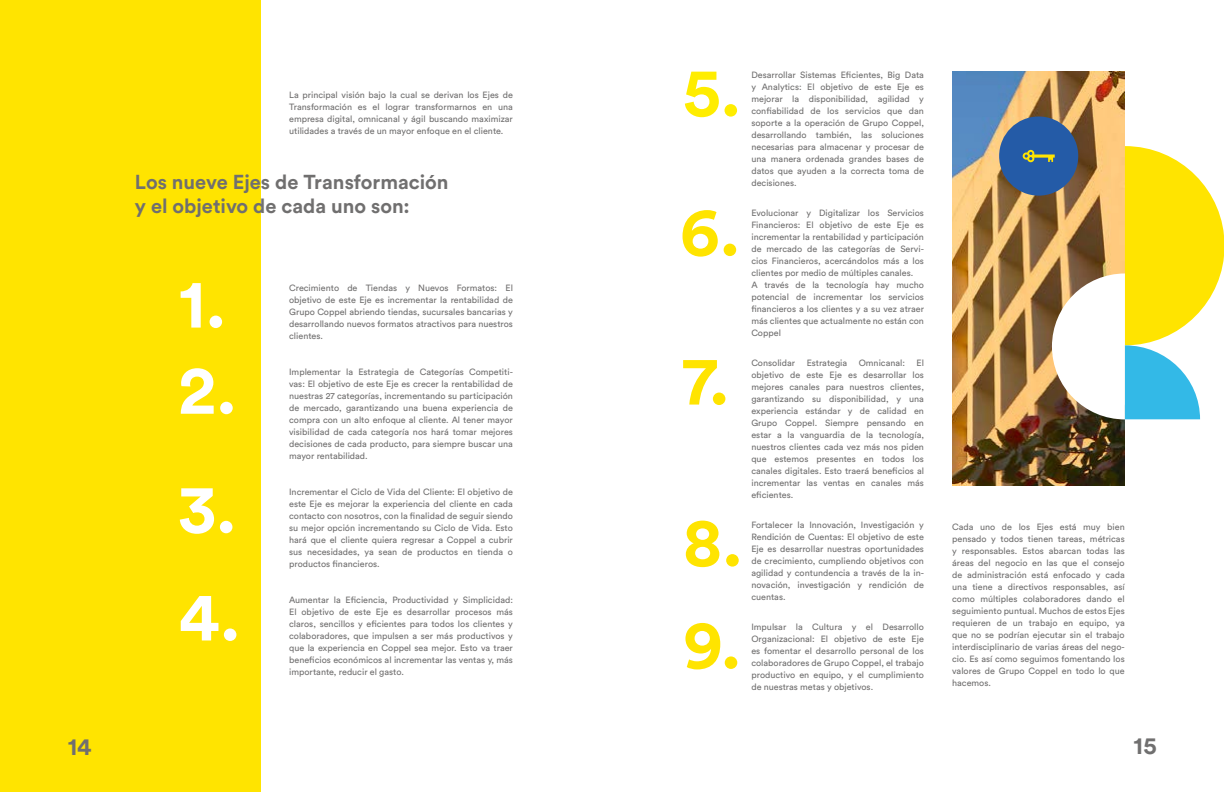
<style>
.page{position:relative;width:1224px;height:792px;background:#fff}
.page>*{position:absolute;margin:0;border:0;box-sizing:border-box;transform-origin:0 0}
.t1{font:700 68.5px/119.1px "Circular Std";color:#fff}
.t2{font:700 68.5px/149px "Circular Std";color:#ffe400}
.t3{font:700 68.5px "Circular Std";color:#ffed00}
.t4{font:700 24px "Circular Std";color:#706f6f}
.t5{font:700 20px/24px "Circular Std";color:#706f6f}
.t6{font:9px/12px "Circular Std";color:#706f6f;text-align:justify}
</style>
<div class="page">
<img style="left:952px;top:71px;width:173px;height:415px">
<div style="left:0;top:0;width:260px;height:792px;background:#ffe400"></div>
<div style="left:999px;top:117px;width:79px;height:79px;background:#245ba7;border-radius:50%"></div>
<svg style="left:1023px;top:146px;width:201px;height:273px"></svg>
<h2 class="t4" style="left:68px;top:731px;width:25px">14</h2>
<p class="t6" style="left:289px;top:89px;width:225px">La principal visión bajo la cual se derivan los Ejes de Transformación es el lograr transformarnos en una empresa digital, omnicanal y ágil buscando maximizar utilidades a través de un mayor enfoque en el cliente.</p>
<h3 class="t5" style="left:135px;top:170px;width:315px">Los nueve Ejes de Transformación y el objetivo de cada uno son:</h3>
<h1 class="t1" style="left:179px;top:243px;width:49px">1.</h1>
<h1 class="t1" style="left:179px;top:329px;width:60px">2.<br>3.</h1>
<h1 class="t1" style="left:179px;top:555px;width:64px">4.</h1>
<p class="t6" style="left:289px;top:281px;width:225px">Crecimiento de Tiendas y Nuevos Formatos: El objetivo de este Eje es incrementar la rentabilidad de Grupo Coppel abriendo tiendas, sucursales bancarias y desarrollando nuevos formatos atractivos para nuestros clientes.</p>
<p class="t6" style="left:289px;top:365px;width:225px">Implementar la Estrategia de Categorías Competiti&shy;vas: El objetivo de este Eje es crecer la rentabilidad de nuestras 27 categorías, incrementando su participación de mercado, garantizando una buena experiencia de compra con un alto enfoque al cliente. Al tener mayor visibilidad de cada categoría nos hará tomar mejores decisiones de cada producto, para siempre buscar una mayor rentabilidad.</p>
<p class="t6" style="left:289px;top:485px;width:225px">Incrementar el Ciclo de Vida del Cliente: El objetivo de este Eje es mejorar la experiencia del cliente en cada contacto con nosotros, con la finalidad de seguir siendo su mejor opción incrementando su Ciclo de Vida. Esto hará que el cliente quiera regresar a Coppel a cubrir sus necesidades, ya sean de productos en tienda o productos financieros.</p>
<p class="t6" style="left:289px;top:593px;width:225px">Aumentar la Eficiencia, Productividad y Simplicidad:<br>El objetivo de este Eje es desarrollar procesos más claros, sencillos y eficientes para todos los clientes y colaboradores, que impulsen a ser más productivos y que la experiencia en Coppel sea mejor. Esto va traer beneficios económicos al incrementar las ventas y, más importante, reducir el gasto.</p>
<h1 class="t3" style="left:683px;top:48px;width:60px">5.</h1>
<h1 class="t2" style="left:680px;top:156px;width:62px">6.<br>7.</h1>
<h1 class="t2" style="left:683px;top:489px;width:61px;line-height:102.3px">8.<br>9.</h1>
<p class="t6" style="left:751px;top:69px;width:174px">Desarrollar Sistemas Eficientes, Big Data y Analytics: El objetivo de este Eje es mejorar la disponibilidad, agilidad y confiabilidad de los servicios que dan soporte a la operación de Grupo Coppel, desarrollando también, las soluciones necesarias para almacenar y procesar de una manera ordenada grandes bases de datos que ayuden a la correcta toma de decisiones.</p>
<p class="t6" style="left:751px;top:207px;width:174px;text-align:left">Evolucionar y Digitalizar los Servicios Financieros: El objetivo de este Eje es incrementar la rentabilidad y participación de mercado de las categorías de Servi&shy;cios Financieros, acercándolos más a los clientes por medio de múltiples canales.<br>A través de la tecnología hay mucho potencial de incrementar los servicios financieros a los clientes y a su vez atraer más clientes que actualmente no están con Coppel</p>
<p class="t6" style="left:751px;top:357px;width:45px">Consolidar</p>
<p class="t6" style="left:807px;top:357px;width:42px">Estrategia</p>
<p class="t6" style="left:859px;top:357px;width:48px">Omnicanal:</p>
<p class="t6" style="left:751px;top:357px;width:174px;text-indent:165px">El objetivo de este Eje es desarrollar los mejores canales para nuestros clientes, garantizando su disponibilidad, y una experiencia estándar y de calidad en Grupo Coppel. Siempre pensando en estar a la vanguardia de la tecnología, nuestros clientes cada vez más nos piden que estemos presentes en todos los canales digitales. Esto traerá beneficios al incrementar las ventas en canales más eficientes.</p>
<p class="t6" style="left:751px;top:519px;width:174px">Fortalecer la Innovación, Investigación y Rendición de Cuentas: El objetivo de este Eje es desarrollar nuestras oportunidades de crecimiento, cumpliendo objetivos con agilidad y contundencia a través de la in&shy;novación, investigación y rendición de cuentas.</p>
<p class="t6" style="left:751px;top:621px;width:174px">Impulsar la Cultura y el Desarrollo Organizacional: El objetivo de este Eje es fomentar el desarrollo personal de los colaboradores de Grupo Coppel, el trabajo productivo en equipo, y el cumplimiento de nuestras metas y objetivos.</p>
<p class="t6" style="left:952px;top:521px;width:174px">Cada uno de los Ejes está muy bien pensado y todos tienen tareas, métricas y responsables. Estos abarcan todas las áreas del negocio en las que el consejo de administración está enfocado y cada una tiene a directivos responsables, así como múltiples colaboradores dando el seguimiento puntual. Muchos de estos Ejes requieren de un trabajo en equipo, ya que no se podrían ejecutar sin el trabajo interdisciplinario de varias áreas del nego&shy;cio. Es así como seguimos fomentando los valores de Grupo Coppel en todo lo que hacemos.</p>
<h2 class="t4" style="left:1134px;top:730px;width:25px">15</h2>
</div>
